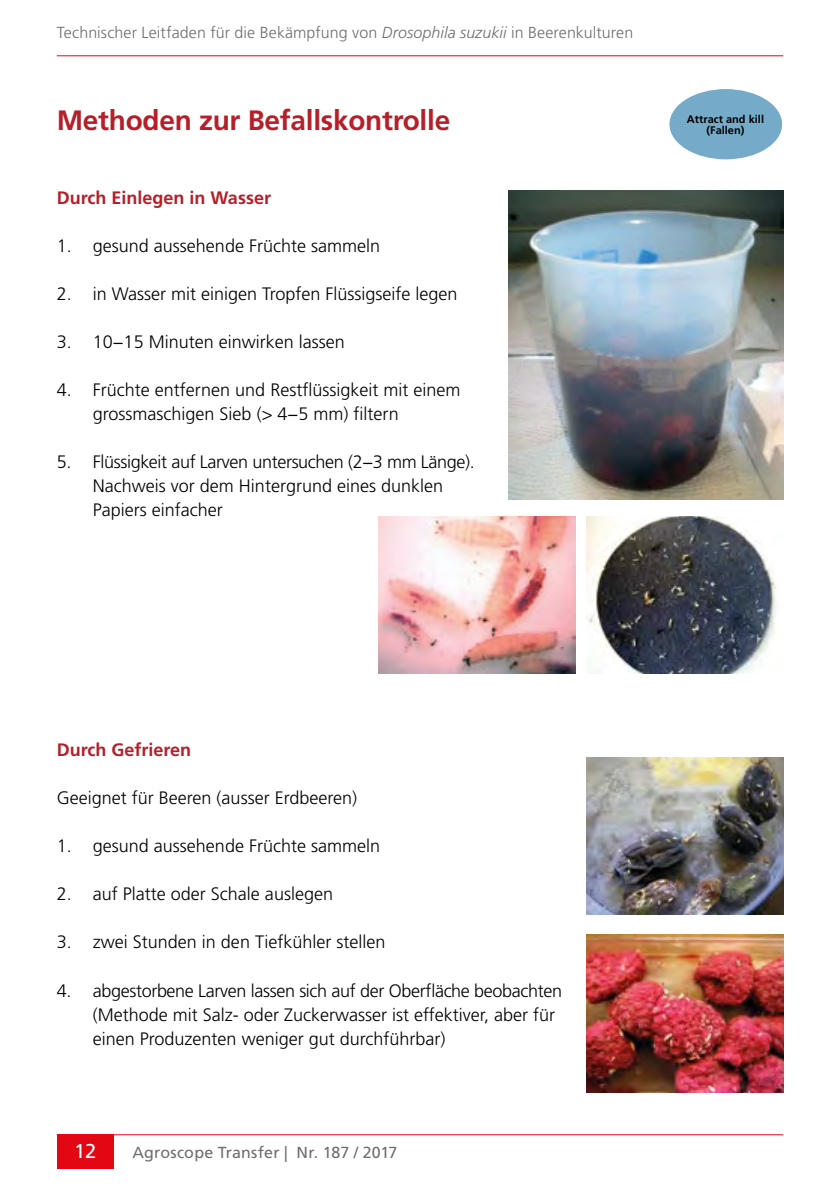
<style>
.page{position:relative;width:840px;height:1191px;background:#fff}
.page>*{position:absolute;margin:0;border:0;box-sizing:border-box;transform-origin:0 0}
.t1{font:700 28px "Frutiger LT Std";letter-spacing:-.01em;color:#b61f29}
.t2{font:20px "Frutiger LT Std";color:#fff}
.t3{font:300 18px/24px "Frutiger LT Std";color:#000}
.t4{font:700 18px "Frutiger LT Std";color:#b61f29}
.t5{font:300 16px "Frutiger LT Std";letter-spacing:.005em;color:#706f6f}
.t6{font:16px "Frutiger LT Std";letter-spacing:.01em;color:#706f6f}
.t7{font:700 11px/11px "Frutiger LT Std";color:#000;text-align:center}
.s1{font-style:italic}
</style>
<div class="page">
<hr style="left:57px;top:55px;width:725px;height:1px;background:#e30613">
<hr style="left:57px;top:1134px;width:725px;height:1px;background:#e30613">
<div style="left:57px;top:1134px;width:56px;height:34px;background:#e30613"></div>
<img style="left:586px;top:934px;width:196px;height:158px">
<img style="left:508px;top:190px;width:274px;height:309px">
<img style="left:586px;top:516px;width:191px;height:158px">
<img style="left:586px;top:757px;width:196px;height:157px">
<img style="left:378px;top:516px;width:197px;height:158px">
<div style="left:668px;top:88px;width:114px;height:72px;background:#75aac8;border-radius:50%"></div>
<p class="t5" style="left:57px;top:23px;width:577px">Technischer Leitfaden für die Bekämpfung von <span class="s1">Drosophila suzukii</span> in Beerenkulturen</p>
<h1 class="t1" style="left:57px;top:104px;width:395px">Methoden zur Befallskontrolle</h1>
<p class="t4" style="left:57px;top:187px;width:216px">Durch Einlegen in Wasser</p>
<p class="t3" style="left:57px;top:234px;width:325px">1. gesund aussehende Früchte sammeln</p>
<p class="t3" style="left:57px;top:282px;width:402px">2. in Wasser mit einigen Tropfen Flüssigseife legen</p>
<p class="t3" style="left:57px;top:330px;width:289px">3. 10−15 Minuten einwirken lassen</p>
<p class="t3" style="left:93px;top:378px;width:369px;text-indent:-36px">4. Früchte entfernen und Restflüssigkeit mit einem grossmaschigen Sieb (&gt; 4−5 mm) filtern</p>
<p class="t3" style="left:93px;top:450px;width:383px;text-indent:-36px">5. Flüssigkeit auf Larven untersuchen (2−3 mm Länge).<br>Nachweis vor dem Hintergrund eines dunklen<br>Papiers einfacher</p>
<p class="t7" style="left:686px;top:114px;width:79px">Attract and kill (Fallen)</p>
<p class="t4" style="left:57px;top:739px;width:136px">Durch Gefrieren</p>
<p class="t3" style="left:57px;top:786px;width:302px">Geeignet für Beeren (ausser Erdbeeren)</p>
<p class="t3" style="left:57px;top:834px;width:325px">1. gesund aussehende Früchte sammeln</p>
<p class="t3" style="left:57px;top:882px;width:278px">2. auf Platte oder Schale auslegen</p>
<p class="t3" style="left:57px;top:930px;width:330px">3. zwei Stunden in den Tiefkühler stellen</p>
<p class="t3" style="left:93px;top:978px;width:470px;text-indent:-36px">4. abgestorbene Larven lassen sich auf der Oberfläche beobachten (Methode mit Salz- oder Zuckerwasser ist effektiver, aber für einen Produzenten weniger gut durchführbar)</p>
<p class="t2" style="left:74px;top:1139px;width:24px">12</p>
<p class="t6" style="left:132px;top:1143px;width:266px">Agroscope Transfer | Nr. 187 / 2017</p>
</div>
